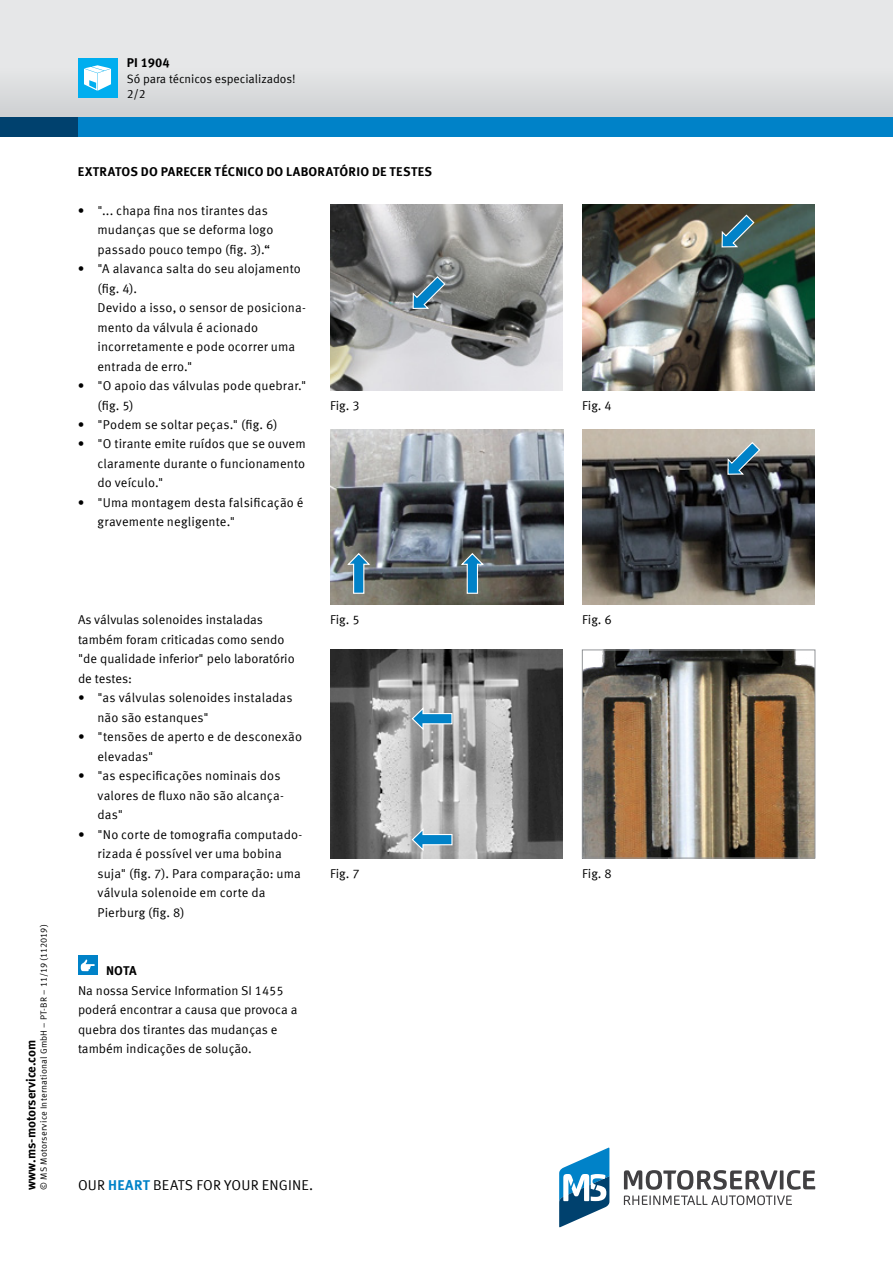
<style>
.page{position:relative;width:893px;height:1263px;background:#fff}
.page>*{position:absolute;margin:0;border:0;box-sizing:border-box;transform-origin:0 0}
.t1{font:14.25px "Meta Offc Pro Norm";letter-spacing:.01em;color:#000}
.t2{font:12.75px/19.5px "Meta Offc Pro Norm";letter-spacing:.005em;color:#000}
.t3{font:700 12.75px "Meta Offc Pro";letter-spacing:.01em;color:#000}
.t4{font:12px "Meta Offc Pro Norm";letter-spacing:-.005em;color:#000}
.t5{font:9px "Meta Offc Pro Norm";letter-spacing:.02em;color:#000}
.s1{font-family:"Meta Offc Pro";font-weight:700;color:#0082c8}
</style>
<div class="page">
<svg style="left:559px;top:1147px;width:50px;height:80px"></svg>
<svg style="left:624px;top:1170px;width:191px;height:35px"></svg>
<div style="left:0;top:0;width:893px;height:127px;background:#e6e7e8"></div>
<div style="left:0;top:68px;width:893px;height:49px;background:#dadbdd"></div>
<div style="left:0;top:117px;width:893px;height:19px;background:#00416e"></div>
<div style="left:78px;top:117px;width:815px;height:19px;background:#0082c8"></div>
<div style="left:78px;top:58px;width:39px;height:39px;background:#00aeef"></div>
<svg style="left:84px;top:65px;width:27px;height:26px"></svg>
<img style="left:330px;top:205px;width:233px;height:185px">
<img style="left:582px;top:205px;width:233px;height:185px">
<svg style="left:721px;top:214px;width:34px;height:34px"></svg>
<svg style="left:412px;top:275px;width:34px;height:35px"></svg>
<img style="left:330px;top:429px;width:233px;height:175px">
<img style="left:582px;top:429px;width:233px;height:176px">
<svg style="left:727px;top:441px;width:34px;height:34px"></svg>
<svg style="left:459px;top:552px;width:25px;height:42px"></svg>
<svg style="left:346px;top:552px;width:25px;height:42px"></svg>
<img style="left:330px;top:649px;width:233px;height:209px">
<img style="left:584px;top:652px;width:229px;height:204px">
<div style="left:582px;top:650px;width:233px;height:208px;border:1px solid #939598"></div>
<svg style="left:411px;top:707px;width:42px;height:25px"></svg>
<svg style="left:411px;top:828px;width:42px;height:24px"></svg>
<div style="left:78px;top:956px;width:19px;height:19px;background:#0082c8"></div>
<svg style="left:81px;top:959px;width:14px;height:12px"></svg>
<p class="t3" style="left:127px;top:53px;width:45px">PI 1904</p>
<p class="t4" style="left:127px;top:84px;width:20px">2/2</p>
<p class="t4" style="left:127px;top:70px;width:170px">Só para técnicos especializados!</p>
<p class="t3" style="left:78px;top:161px;width:356px">EXTRATOS DO PARECER TÉCNICO DO LABORATÓRIO DE TESTES</p>
<p class="t2" style="left:97px;top:200px;width:177px;text-indent:-19px">• "... chapa fina nos tirantes das mudanças que se deforma logo passado pouco tempo (fig. 3).“</p>
<p class="t2" style="left:97px;top:258px;width:210px;text-indent:-19px">• "A alavanca salta do seu alojamento (fig. 4).<br>Devido a isso, o sensor de posiciona&shy;mento da válvula é acionado incorretamente e pode ocorrer uma entrada de erro."</p>
<p class="t2" style="left:97px;top:375px;width:211px;text-indent:-19px">• "O apoio das válvulas pode quebrar." (fig. 5)</p>
<p class="t2" style="left:78px;top:414px;width:201px">• "Podem se soltar peças." (fig. 6)</p>
<p class="t2" style="left:97px;top:433px;width:210px;text-align:justify;text-indent:-19px">• "O tirante emite ruídos que se ouvem claramente durante o funcionamento do veículo."</p>
<p class="t2" style="left:97px;top:492px;width:207px;text-indent:-19px">• "Uma montagem desta falsificação é gravemente negligente."</p>
<p class="t2" style="left:330px;top:395px;width:31px">Fig. 3</p>
<p class="t2" style="left:582px;top:395px;width:31px">Fig. 4</p>
<p class="t5" style="left:37px;top:1189px;width:267px;rotate:-90deg">© MS Motorservice International GmbH – PT-BR – 11/19 (112019)</p>
<p class="t3" style="left:21px;top:1189px;width:151px;rotate:-90deg">www.ms-motorservice.com</p>
<p class="t2" style="left:78px;top:609px;width:218px">As válvulas solenoides instaladas também foram criticadas como sendo "de qualidade inferior" pelo laboratório de testes:</p>
<p class="t2" style="left:97px;top:687px;width:197px;text-indent:-19px">• "as válvulas solenoides instaladas não são estanques"</p>
<p class="t2" style="left:97px;top:726px;width:206px;text-indent:-19px">• "tensões de aperto e de desconexão elevadas"</p>
<p class="t2" style="left:97px;top:765px;width:188px;text-indent:-19px">• "as especificações nominais dos valores de fluxo não são alcança&shy;das"</p>
<p class="t2" style="left:97px;top:823px;width:206px;text-indent:-19px">• "No corte de tomografia computado&shy;rizada é possível ver uma bobina suja" (fig. 7). Para comparação: uma válvula solenoide em corte da<br>Pierburg (fig. 8)</p>
<p class="t3" style="left:106px;top:961px;width:32px">NOTA</p>
<p class="t2" style="left:78px;top:980px;width:221px">Na nossa Service Information SI 1455 poderá encontrar a causa que provoca a quebra dos tirantes das mudanças e também indicações de solução.</p>
<p class="t2" style="left:330px;top:609px;width:31px">Fig. 5</p>
<p class="t2" style="left:582px;top:609px;width:31px">Fig. 6</p>
<p class="t2" style="left:330px;top:863px;width:31px">Fig. 7</p>
<p class="t2" style="left:582px;top:863px;width:31px">Fig. 8</p>
<p class="t1" style="left:78px;top:1174px;width:237px">OUR <span class="s1">HEART</span> BEATS FOR YOUR ENGINE.</p>
</div>
